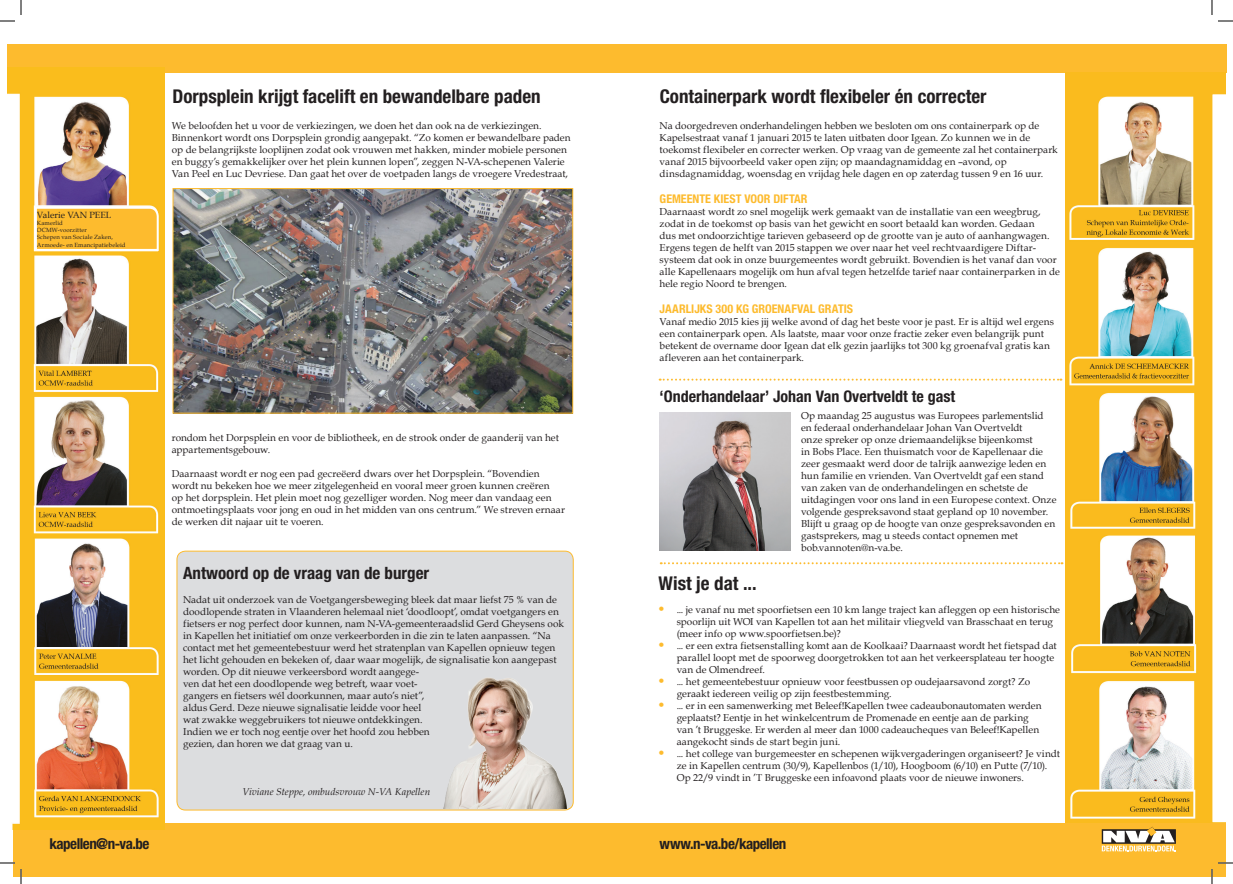
<style>
.page{position:relative;width:1233px;height:884px;background:#fff}
.page>*{position:absolute;margin:0;border:0;box-sizing:border-box;transform-origin:0 0}
.t1{font:700 condensed 19px "Helvetica Neue LT Std";color:#231f20}
.t2{font:700 condensed 17px "Helvetica Neue LT Std";color:#231f20}
.t3{font:700 condensed 16px "Helvetica Neue LT Std";color:#231f20}
.t4{font:700 condensed 15px "Helvetica Neue LT Std";letter-spacing:-.03em;color:#231f20}
.t5{font:700 condensed 12px "Helvetica Neue LT Std";color:#fdbb2e}
.t6{font:10px/12px "Book Antiqua";letter-spacing:.005em;color:#231f20}
.t7{font:italic 10px "Book Antiqua";color:#231f20}
.t8{font:9px "Book Antiqua";color:#231f20}
.t9{font:6px/7.2px "Book Antiqua";letter-spacing:.025em;color:#231f20}
.s1{font-family:"Helvetica Neue LT Std";font-weight:700;font-stretch:condensed;font-size:12px;color:#fdbb2e}
</style>
<div class="page">
<div style="left:7px;top:44px;width:1219px;height:28px;background:#fdbb2e"></div>
<div style="left:13px;top:823px;width:1213px;height:54px;background:#fdbb2e"></div>
<svg style="left:1101px;top:827px;width:74px;height:24px"></svg>
<img style="left:8px;top:67px;width:157px;height:763px">
<img style="left:1066px;top:72px;width:159px;height:751px">
<svg style="left:34px;top:206px;width:126px;height:46px;background:#fdc44b"></svg>
<img style="left:174px;top:190px;width:397px;height:222px">
<div style="left:172px;top:188px;width:401px;height:226px;border:1px solid #fdbb2e"></div>
<div style="left:177px;top:551px;width:396px;height:259px;background:#dcdddf;border-radius:9px"></div>
<div style="left:176px;top:551px;width:398px;height:259px;border:1px solid #fdbb2e;border-radius:9px"></div>
<img style="left:433px;top:678px;width:137px;height:131px">
<img style="left:659px;top:412px;width:131px;height:138px">
<svg style="left:659px;top:379px;width:402px;height:2px"></svg>
<svg style="left:661px;top:562px;width:401px;height:2px"></svg>
<svg style="left:1218px;top:20px;width:15px;height:2px"></svg>
<svg style="left:1218px;top:862px;width:15px;height:2px"></svg>
<svg style="left:0;top:0;width:22px;height:22px"></svg>
<svg style="left:0;top:862px;width:22px;height:22px"></svg>
<svg style="left:1211px;top:0;width:1px;height:15px"></svg>
<svg style="left:1211px;top:869px;width:1px;height:15px"></svg>
<p class="t8" style="left:37px;top:208px;width:76px">Valerie VAN PEEL</p>
<p class="t9" style="left:37px;top:219px;width:90px">Kamerlid<br>OCMW-voorzitter<br>Schepen van Sociale Zaken,<br>Armoede- en Emancipatiebeleid</p>
<h1 class="t1" style="left:172px;top:84px;width:370px">Dorpsplein krijgt facelift en bewandelbare paden</h1>
<h1 class="t1" style="left:660px;top:84px;width:328px">Containerpark wordt flexibeler én correcter</h1>
<p class="t6" style="left:172px;top:119px;width:400px">We beloofden het u voor de verkiezingen, we doen het dan ook na de verkiezingen.<br>Binnenkort wordt ons Dorpsplein grondig aangepakt. “Zo komen er bewandelbare paden op de belangrijkste looplijnen zodat ook vrouwen met hakken, minder mobiele personen en buggy’s gemakkelijker over het plein kunnen lopen”, zeggen N-VA-schepenen Valerie Van Peel en Luc Devriese. Dan gaat het over de voetpaden langs de vroegere Vredestraat,</p>
<p class="t6" style="left:172px;top:431px;width:389px">rondom het Dorpsplein en voor de bibliotheek, en de strook onder de gaanderij van het appartementsgebouw.</p>
<p class="t6" style="left:172px;top:467px;width:395px">Daarnaast wordt er nog een pad gecreëerd dwars over het Dorpsplein. “Bovendien wordt nu bekeken hoe we meer zitgelegenheid en vooral meer groen kunnen creëren<br>op het dorpsplein. Het plein moet nog gezelliger worden. Nog meer dan vandaag een ontmoetingsplaats voor jong en oud in het midden van ons centrum.” We streven ernaar de werken dit najaar uit te voeren.</p>
<h2 class="t2" style="left:183px;top:562px;width:248px">Antwoord op de vraag van de burger</h2>
<p class="t6" style="left:183px;top:593px;width:382px">Nadat uit onderzoek van de Voetgangersbeweging bleek dat maar liefst 75 % van de doodlopende straten in Vlaanderen helemaal niet ‘doodloopt’, omdat voetgangers en fietsers er nog perfect door kunnen, nam N-VA-gemeenteraadslid Gerd Gheysens ook in Kapellen het initiatief om onze verkeerborden in die zin te laten aanpassen. “Na contact met het gemeentebestuur werd het stratenplan van Kapellen opnieuw tegen het licht gehouden en bekeken of, daar waar mogelijk, de signalisatie kon aangepast worden. Op dit nieuwe verkeersbord wordt aangege-<br>ven dat het een doodlopende weg betreft, waar voet-<br>gangers en fietsers wél doorkunnen, maar auto’s niet”,<br>aldus Gerd. Deze nieuwe signalisatie leidde voor heel<br>wat zwakke weggebruikers tot nieuwe ontdekkingen.<br>Indien we er toch nog eentje over het hoofd zou hebben<br>gezien, dan horen we dat graag van u.</p>
<p class="t7" style="left:242px;top:784px;width:189px">Viviane Steppe, ombudsvrouw N-VA Kapellen</p>
<p class="t6" style="left:659px;top:119px;width:399px">Na doorgedreven onderhandelingen hebben we besloten om ons containerpark op de Kapelsestraat vanaf 1 januari 2015 te laten uitbaten door Igean. Zo kunnen we in de toekomst flexibeler en correcter werken. Op vraag van de gemeente zal het containerpark vanaf 2015 bijvoorbeeld vaker open zijn; op maandagnamiddag en –avond, op dinsdagnamiddag, woensdag en vrijdag hele dagen en op zaterdag tussen 9 en 16 uur.</p>
<p class="t5" style="left:659px;top:192px;width:149px">GEMEENTE KIEST VOOR DIFTAR</p>
<p class="t6" style="left:659px;top:205px;width:402px">Daarnaast wordt zo snel mogelijk werk gemaakt van de installatie van een weegbrug, zodat in de toekomst op basis van het gewicht en soort betaald kan worden. Gedaan<br>dus met ondoorzichtige tarieven gebaseerd op de grootte van je auto of aanhangwagen.<br>Ergens tegen de helft van 2015 stappen we over naar het veel rechtvaardigere Diftar&shy;systeem dat ook in onze buurgemeentes wordt gebruikt. Bovendien is het vanaf dan voor alle Kapellenaars mogelijk om hun afval tegen hetzelfde tarief naar containerparken in de hele regio Noord te brengen.</p>
<p class="t5" style="left:659px;top:302px;width:195px">JAARLIJKS 300 KG GROENAFVAL GRATIS</p>
<p class="t6" style="left:659px;top:315px;width:396px">Vanaf medio 2015 kies jij welke avond of dag het beste voor je past. Er is altijd wel ergens een containerpark open. Als laatste, maar voor onze fractie zeker even belangrijk punt betekent de overname door Igean dat elk gezin jaarlijks tot 300 kg groenafval gratis kan afleveren aan het containerpark.</p>
<h3 class="t3" style="left:659px;top:387px;width:297px">‘Onderhandelaar’ Johan Van Overtveldt te gast</h3>
<h1 class="t1" style="left:658px;top:572px;width:100px">Wist je dat ...</h1>
<p class="t6" style="left:801px;top:410px;width:257px">Op maandag 25 augustus was Europees parlementslid en federaal onderhandelaar Johan Van Overtveldt<br>onze spreker op onze driemaandelijkse bijeenkomst<br>in Bobs Place. Een thuismatch voor de Kapellenaar die zeer gesmaakt werd door de talrijk aanwezige leden en hun familie en vrienden. Van Overtveldt gaf een stand van zaken van de onderhandelingen en schetste de uitdagingen voor ons land in een Europese context. Onze volgende gespreksavond staat gepland op 10 november.<br>Blijft u graag op de hoogte van onze gespreksavonden en gastsprekers, mag u steeds contact opnemen met bob.vannoten@n-va.be.</p>
<p class="t6" style="left:676px;top:603px;width:385px;text-indent:-18px"><span class="s1">•</span> ... je vanaf nu met spoorfietsen een 10 km lange traject kan afleggen op een historische spoorlijn uit WOI van Kapellen tot aan het militair vliegveld van Brasschaat en terug (meer info op www.spoorfietsen.be)?</p>
<p class="t6" style="left:676px;top:639px;width:382px;text-indent:-18px"><span class="s1">•</span> ... er een extra fietsenstalling komt aan de Koolkaai? Daarnaast wordt het fietspad dat parallel loopt met de spoorweg doorgetrokken tot aan het verkeersplateau ter hoogte van de Olmendreef.</p>
<p class="t6" style="left:676px;top:675px;width:355px;text-indent:-18px"><span class="s1">•</span> ... het gemeentebestuur opnieuw voor feestbussen op oudejaarsavond zorgt? Zo geraakt iedereen veilig op zijn feestbestemming.</p>
<p class="t6" style="left:676px;top:699px;width:366px;text-indent:-18px"><span class="s1">•</span> ... er in een samenwerking met Beleef!Kapellen twee cadeaubonautomaten werden geplaatst? Eentje in het winkelcentrum de Promenade en eentje aan de parking van ’t Bruggeske. Er werden al meer dan 1000 cadeaucheques van Beleef!Kapellen aangekocht sinds de start begin juni.</p>
<p class="t6" style="left:676px;top:747px;width:385px;text-indent:-18px"><span class="s1">•</span> ... het college van burgemeester en schepenen wijkvergaderingen organiseert? Je vindt ze in Kapellen centrum (30/9), Kapellenbos (1/10), Hoogboom (6/10) en Putte (7/10).<br>Op 22/9 vindt in ’T Bruggeske een infoavond plaats voor de nieuwe inwoners.</p>
<h3 class="t4" style="left:50px;top:835px;width:101px">kapellen@n-va.be</h3>
<h3 class="t4" style="left:659px;top:835px;width:128px">www.n-va.be/kapellen</h3>
</div>
